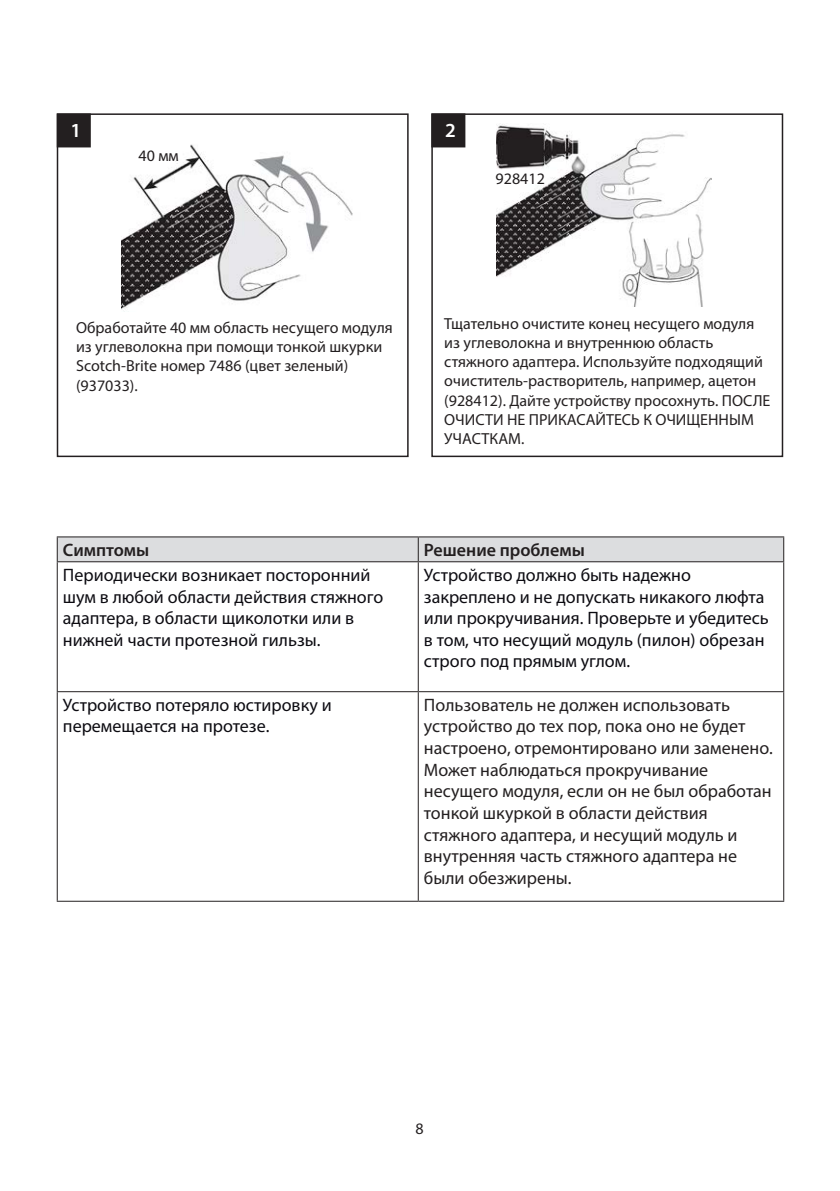
<style>
.page{position:relative;width:840px;height:1191px;background:#fff}
.page>*{position:absolute;margin:0;border:0;box-sizing:border-box;transform-origin:0 0}
.MG-Assembly_Box__Aut{font:600 20px "Myriad Pro";color:#fff}
.MG-Table_Text_L{font:18px/21.6px "Myriad Pro";color:#0c0b11}
.MG-Table_Text_L-2{font:18px/21.6px "Myriad Pro";color:#231f20}
.MG-Table_HEAD_L{font:600 18px "Myriad Pro";color:#231f20}
.MG-Box_Text_L{font:16px/19.2px "Myriad Pro";color:#231f20}
.MG-Label_C{font:16px "Myriad Pro";color:#211d1e}
.s1{color:#231f20}
</style>
<div class="page">
<img style="left:122px;top:144px;width:231px;height:165px">
<img style="left:496px;top:124px;width:215px;height:183px">
<hr style="left:417px;top:562px;width:1px;height:129px;background:#231f20">
<hr style="left:57px;top:691px;width:361px;height:1px;background:#231f20">
<hr style="left:418px;top:691px;width:365px;height:1px;background:#231f20">
<hr style="left:417px;top:692px;width:1px;height:208px;background:#231f20">
<hr style="left:57px;top:536px;width:361px;height:1px;background:#231f20">
<hr style="left:418px;top:536px;width:365px;height:1px;background:#231f20">
<div style="left:57px;top:537px;width:726px;height:24px;background:#dcdddf"></div>
<hr style="left:57px;top:561px;width:361px;height:1px;background:#231f20">
<hr style="left:418px;top:561px;width:365px;height:1px;background:#231f20">
<hr style="left:57px;top:562px;width:1px;height:129px;background:#231f20">
<hr style="left:782px;top:562px;width:1px;height:129px;background:#231f20">
<hr style="left:57px;top:692px;width:1px;height:208px;background:#231f20">
<hr style="left:782px;top:692px;width:1px;height:208px;background:#231f20">
<hr style="left:57px;top:900px;width:361px;height:1px;background:#231f20">
<hr style="left:418px;top:900px;width:365px;height:1px;background:#231f20">
<div style="left:57px;top:113px;width:351px;height:344px;border:2px solid #231f20"></div>
<div style="left:57px;top:114px;width:33px;height:33px;background:#231f20"></div>
<div style="left:57px;top:113px;width:34px;height:34px;border:2px solid #231f20"></div>
<div style="left:431px;top:113px;width:351px;height:344px;border:2px solid #231f20"></div>
<div style="left:432px;top:114px;width:32px;height:33px;background:#231f20"></div>
<div style="left:431px;top:113px;width:34px;height:34px;border:2px solid #231f20"></div>
<h1 class="MG-Assembly_Box__Aut" style="left:70px;top:117px;width:17px">1<span class="s1">.</span></h1>
<p class="MG-Label_C" style="left:138px;top:146px;width:42px">40 мм</p>
<h1 class="MG-Assembly_Box__Aut" style="left:445px;top:117px;width:17px">2<span class="s1">.</span></h1>
<p class="MG-Label_C" style="left:495px;top:168px;width:51px">928412</p>
<p class="MG-Box_Text_L" style="left:76px;top:318px;width:318px">Обработайте 40 мм область несущего модуля из углеволокна при помощи тонкой шкурки Scotch-Brite номер 7486 (цвет зеленый) (937033).</p>
<p class="MG-Box_Text_L" style="left:444px;top:313px;width:327px">Тщательно очистите конец несущего модуля из углеволокна и внутреннюю область стяжного адаптера. Используйте подходящий очиститель-растворитель, например, ацетон (928412). Дайте устройству просохнуть. ПОСЛЕ ОЧИСТИ НЕ ПРИКАСАЙТЕСЬ К ОЧИЩЕННЫМ УЧАСТКАМ.</p>
<h1 class="MG-Table_HEAD_L" style="left:63px;top:538px;width:88px">Симптомы</h1>
<h1 class="MG-Table_HEAD_L" style="left:423px;top:538px;width:162px">Решение проблемы</h1>
<p class="MG-Table_Text_L" style="left:63px;top:564px;width:322px">Периодически возникает посторонний шум в любой области действия стяжного адаптера, в области щиколотки или в нижней части протезной гильзы.</p>
<p class="MG-Table_Text_L" style="left:423px;top:564px;width:346px">Устройство должно быть надежно закреплено и не допускать никакого люфта или прокручивания. Проверьте и убедитесь в том, что несущий модуль (пилон) обрезан строго под прямым углом.</p>
<p class="MG-Table_Text_L" style="left:63px;top:693px;width:270px">Устройство потеряло юстировку и перемещается на протезе.</p>
<p class="MG-Table_Text_L-2" style="left:423px;top:693px;width:350px">Пользователь не должен использовать устройство до тех пор, пока оно не будет настроено, отремонтировано или заменено.<br>Может наблюдаться прокручивание несущего модуля, если он не был обработан тонкой шкуркой в области действия стяжного адаптера, и несущий модуль и внутренняя часть стяжного адаптера не были обезжирены.</p>
<p class="MG-Box_Text_L" style="left:415px;top:1118px;width:10px">8</p>
</div>
